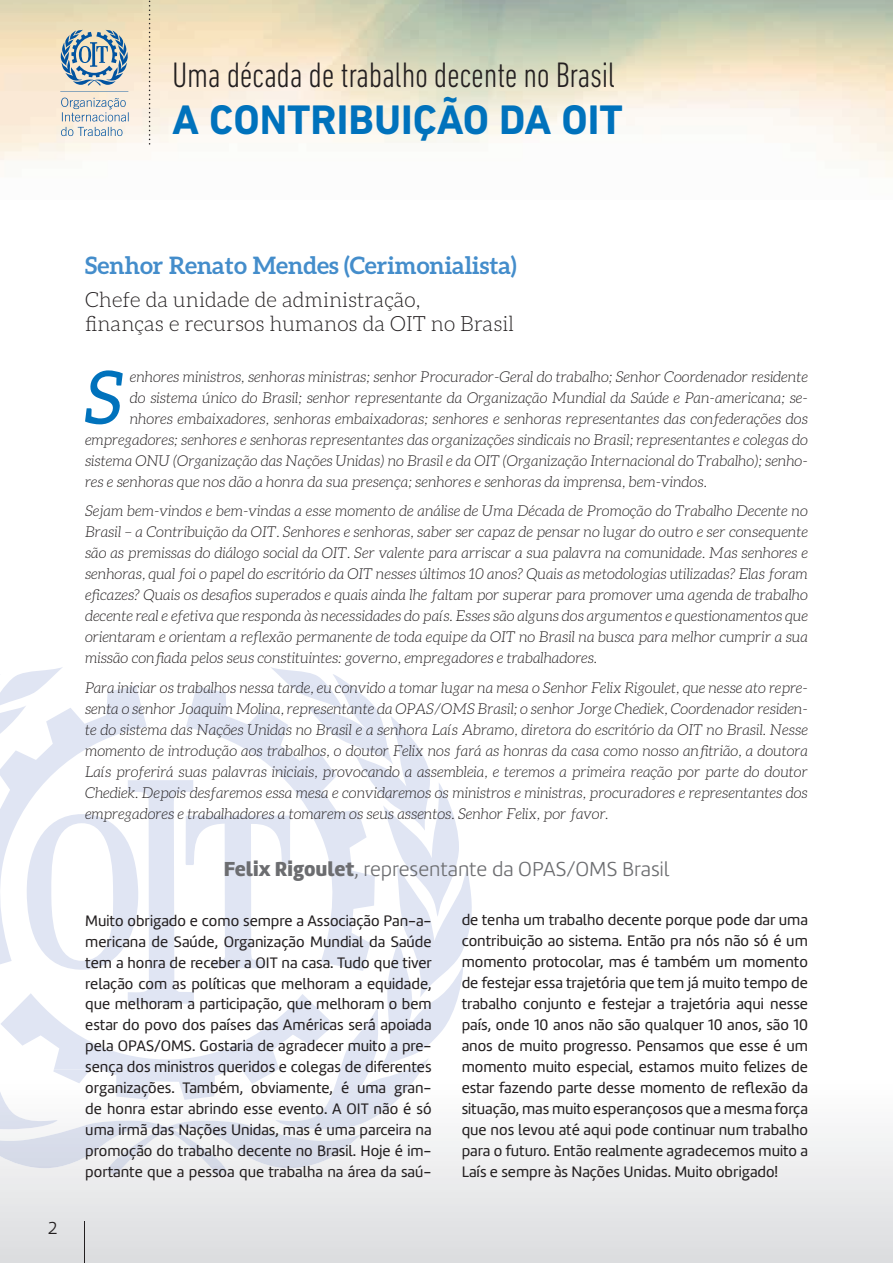
<style>
.page{position:relative;width:893px;height:1263px;background:#fff}
.page>*{position:absolute;margin:0;border:0;box-sizing:border-box;transform-origin:0 0}
.t1{font:italic 73.65px "Aleo";color:#0072bc}
.t2{font:700 42px "DIN Next LT Pro";color:#0072bc}
.t3{font:300 condensed 36px "DIN Next LT Pro";letter-spacing:-.01em;color:#231f20}
.t4{font:700 24px "Aleo";color:#448dcb}
.t5{font:300 21px/24px "Aleo";color:#231f20}
.t6{font:300 21px "Amelia";color:#6c6d70}
.t7{font:300 18px "Amelia";color:#231f20}
.t8{font:15.75px/21px "Amelia";color:#231f20;text-align:justify}
.t9{font:italic 300 15px/21px "Aleo";color:#231f20;text-align:justify}
.s1{font-weight:900}
</style>
<div class="page">
<svg style="left:0;top:1133px;width:893px;height:130px"></svg>
<svg style="left:149px;top:0;width:1px;height:145px"></svg>
<hr style="left:84px;top:1221px;width:1px;height:42px;background:#231f20">
<svg style="left:60px;top:30px;width:69px;height:106px;background:#bdc5c6"></svg>
<svg style="left:0;top:667px;width:472px;height:377px"></svg>
<svg style="left:0;top:993px;width:334px;height:76px"></svg>
<svg style="left:340px;top:1007px;width:89px;height:62px"></svg>
<svg style="left:0;top:1069px;width:422px;height:107px"></svg>
<h3 class="t3" style="left:172px;top:54px;width:445px">Uma década de trabalho decente no Brasil</h3>
<h2 class="t2" style="left:172px;top:95px;width:452px">A CONTRIBUIÇÃO DA OIT</h2>
<p class="t7" style="left:48px;top:1218px;width:11px">2</p>
<h3 class="t4" style="left:85px;top:252px;width:433px">Senhor Renato Mendes (Cerimonialista)</h3>
<h3 class="t5" style="left:85px;top:287px;width:431px">Chefe da unidade de administração,<br>finanças e recursos humanos da OIT no Brasil</h3>
<h1 class="t1" style="left:85px;top:356px;width:39px">S</h1>
<p class="t9" style="left:130px;top:366px;width:680px">enhores ministros, senhoras ministras; senhor Procurador-Geral do trabalho; Senhor Coordenador residente</p>
<p class="t9" style="left:130px;top:387px;width:680px">do sistema único do Brasil; senhor representante da Organização Mundial da Saúde e Pan-americana; se-</p>
<p class="t9" style="left:130px;top:408px;width:680px">nhores embaixadores, senhoras embaixadoras; senhores e senhoras representantes das confederações dos</p>
<p class="t9" style="left:85px;top:429px;width:724px">empregadores; senhores e senhoras representantes das organizações sindicais no Brasil; representantes e colegas do</p>
<p class="t9" style="left:85px;top:450px;width:724px">sistema ONU (Organização das Nações Unidas) no Brasil e da OIT (Organização Internacional do Trabalho); senho-</p>
<p class="t9" style="left:85px;top:471px;width:623px">res e senhoras que nos dão a honra da sua presença; senhores e senhoras da imprensa, bem-vindos.</p>
<p class="t9" style="left:85px;top:500px;width:724px">Sejam bem-vindos e bem-vindas a esse momento de análise de Uma Década de Promoção do Trabalho Decente no Brasil – a Contribuição da OIT. Senhores e senhoras, saber ser capaz de pensar no lugar do outro e ser consequente são as premissas do diálogo social da OIT. Ser valente para arriscar a sua palavra na comunidade. Mas senhores e senhoras, qual foi o papel do escritório da OIT nesses últimos 10 anos? Quais as metodologias utilizadas? Elas foram eficazes? Quais os desafios superados e quais ainda lhe faltam por superar para promover uma agenda de trabalho decente real e efetiva que responda às necessidades do país. Esses são alguns dos argumentos e questionamentos que orientaram e orientam a reflexão permanente de toda equipe da OIT no Brasil na busca para melhor cumprir a sua missão confiada pelos seus constituintes: governo, empregadores e trabalhadores.</p>
<p class="t9" style="left:85px;top:677px;width:724px">Para iniciar os trabalhos nessa tarde, eu convido a tomar lugar na mesa o Senhor Felix Rigoulet, que nesse ato repre&shy;senta o senhor Joaquim Molina, representante da OPAS/OMS Brasil; o senhor Jorge Chediek, Coordenador residen&shy;te do sistema das Nações Unidas no Brasil e a senhora Laís Abramo, diretora do escritório da OIT no Brasil. Nesse momento de introdução aos trabalhos, o doutor Felix nos fará as honras da casa como nosso anfitrião, a doutora Laís proferirá suas palavras iniciais, provocando a assembleia, e teremos a primeira reação por parte do doutor Chediek. Depois desfaremos essa mesa e convidaremos os ministros e ministras, procuradores e representantes dos empregadores e trabalhadores a tomarem os seus assentos. Senhor Felix, por favor.</p>
<h3 class="t6" style="left:224px;top:857px;width:447px"><span class="s1">Felix Rigoulet</span>, representante da OPAS/OMS Brasil</h3>
<p class="t8" style="left:85px;top:910px;width:348px">Muito obrigado e como sempre a Associação Pan-a&shy;mericana de Saúde, Organização Mundial da Saúde tem a honra de receber a OIT na casa. Tudo que tiver relação com as políticas que melhoram a equidade, que melhoram a participação, que melhoram o bem estar do povo dos países das Américas será apoiada pela OPAS/OMS. Gostaria de agradecer muito a pre&shy;sença dos ministros queridos e colegas de diferentes organizações. Também, obviamente, é uma gran&shy;de honra estar abrindo esse evento. A OIT não é só uma irmã das Nações Unidas, mas é uma parceira na promoção do trabalho decente no Brasil. Hoje é im&shy;portante que a pessoa que trabalha na área da saú-</p>
<p class="t8" style="left:462px;top:910px;width:348px">de tenha um trabalho decente porque pode dar uma contribuição ao sistema. Então pra nós não só é um momento protocolar, mas é também um momento de festejar essa trajetória que tem já muito tempo de trabalho conjunto e festejar a trajetória aqui nesse país, onde 10 anos não são qualquer 10 anos, são 10 anos de muito progresso. Pensamos que esse é um momento muito especial, estamos muito felizes de estar fazendo parte desse momento de reflexão da situação, mas muito esperançosos que a mesma força que nos levou até aqui pode continuar num trabalho para o futuro. Então realmente agradecemos muito a Laís e sempre às Nações Unidas. Muito obrigado!</p>
</div>
